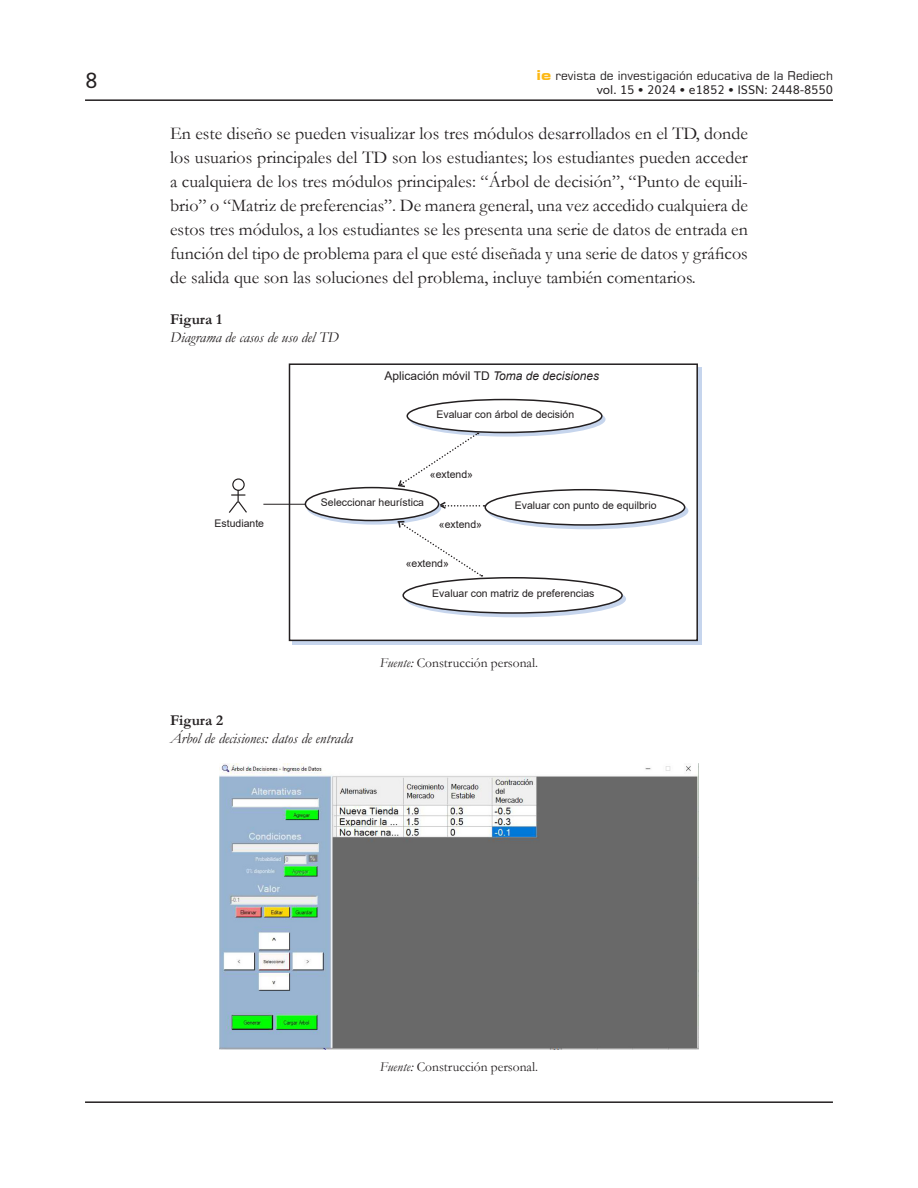
<style>
.page{position:relative;width:918px;height:1188px;background:#fff}
.page>*{position:absolute;margin:0;border:0;box-sizing:border-box;transform-origin:0 0}
.t1{font:21px "Muli";color:#231f20}
.Cuerpo{font:18px/24px "Garamond";color:#231f20;text-align:justify}
.Figura-Down{font:italic 15px "Garamond";color:#231f20}
.Figura-Up{font:700 15px "Garamond";color:#231f20}
.Figura-Fuente{font:13.5px "Garamond";color:#231f20}
.t2{font:12px "Square 721 BT";color:#231f20}
.t3{font:12px "Arial";color:#231f20}
.t4{font:12px "Muli";color:#231f20}
.t5{font:10.5px "Arial";color:#231f20}
.s1{font-weight:700;font-stretch:expanded;font-size:13.5px;color:#fcb814}
.s2{font-style:italic}
</style>
<div class="page">
<hr style="left:85px;top:99px;width:748px;height:2px;background:#231f20">
<hr style="left:85px;top:1101px;width:748px;height:2px;background:#231f20">
<div style="left:292px;top:367px;width:409px;height:278px;background:linear-gradient(to right,#bccae0,#bccae1)"></div>
<div style="left:290px;top:364px;width:407px;height:276px;background:#fff"></div>
<div style="left:289px;top:363px;width:409px;height:278px;border:2px solid #231f20"></div>
<svg style="left:410px;top:402px;width:196px;height:35px"></svg>
<div style="left:407px;top:400px;width:195px;height:32px;background:#fff;border-radius:50%"></div>
<div style="left:407px;top:399px;width:196px;height:34px;border:2px solid #231f20;border-radius:50%"></div>
<svg style="left:307px;top:490px;width:134px;height:35px"></svg>
<div style="left:305px;top:488px;width:134px;height:33px;background:#fff;border-radius:50%"></div>
<div style="left:305px;top:487px;width:134px;height:34px;border:2px solid #231f20;border-radius:50%"></div>
<svg style="left:488px;top:493px;width:200px;height:36px"></svg>
<div style="left:485px;top:490px;width:200px;height:35px;background:#fff;border-radius:50%"></div>
<div style="left:485px;top:489px;width:200px;height:37px;border:2px solid #231f20;border-radius:50%"></div>
<svg style="left:406px;top:581px;width:220px;height:36px"></svg>
<div style="left:403px;top:578px;width:219px;height:35px;background:#fff;border-radius:50%"></div>
<div style="left:402px;top:577px;width:221px;height:37px;border:2px solid #231f20;border-radius:50%"></div>
<svg style="left:438px;top:500px;width:47px;height:10px"></svg>
<svg style="left:398px;top:432px;width:81px;height:56px"></svg>
<svg style="left:397px;top:520px;width:85px;height:57px"></svg>
<hr style="left:263px;top:504px;width:43px;height:1px;background:#231f20">
<div style="left:232px;top:478px;width:13px;height:13px;border:1px solid #231f20;border-radius:50%"></div>
<svg style="left:228px;top:490px;width:19px;height:23px"></svg>
<img style="left:220px;top:764px;width:478px;height:286px">
<p class="t1" style="left:85px;top:64px;width:14px">8</p>
<p class="t2" style="left:537px;top:68px;width:298px"><span class="s1">ie</span> revista de investigación educativa de la Rediech</p>
<p class="t4" style="left:597px;top:80px;width:238px">vol. 15 • 2024 • e1852 • ISSN: 2448-8550</p>
<p class="Cuerpo" style="left:170px;top:121px;width:579px">En este diseño se pueden visualizar los tres módulos desarrollados en el TD, donde los usuarios principales del TD son los estudiantes; los estudiantes pueden acceder a cualquiera de los tres módulos principales: “Árbol de decisión”, “Punto de equili&shy;brio” o “Matriz de preferencias”. De manera general, una vez accedido cualquiera de estos tres módulos, a los estudiantes se les presenta una serie de datos de entrada en función del tipo de problema para el que esté diseñada y una serie de datos y gráficos de salida que son las soluciones del problema, incluye también comentarios.</p>
<p class="Figura-Up" style="left:170px;top:310px;width:53px">Figura 1</p>
<p class="Figura-Down" style="left:170px;top:328px;width:170px">Diagrama de casos de uso del TD</p>
<p class="t3" style="left:385px;top:367px;width:216px">Aplicación móvil TD <span class="s2">Toma de decisiones</span></p>
<p class="t5" style="left:436px;top:407px;width:139px">Evaluar con árbol de decisión</p>
<p class="t5" style="left:430px;top:467px;width:45px">«extend»</p>
<p class="t5" style="left:215px;top:516px;width:51px">Estudiante</p>
<p class="t5" style="left:321px;top:495px;width:105px">Seleccionar heurística</p>
<p class="t5" style="left:515px;top:498px;width:143px">Evaluar con punto de equilbrio</p>
<p class="t5" style="left:439px;top:517px;width:45px">«extend»</p>
<p class="t5" style="left:406px;top:556px;width:45px">«extend»</p>
<p class="t5" style="left:432px;top:586px;width:164px">Evaluar con matriz de preferencias</p>
<p class="Figura-Fuente" style="left:380px;top:653px;width:160px"><span class="s2">Fuente:</span> Construcción personal.</p>
<p class="Figura-Up" style="left:170px;top:710px;width:54px">Figura 2</p>
<p class="Figura-Down" style="left:170px;top:728px;width:184px">Árbol de decisiones: datos de entrada</p>
<p class="Figura-Fuente" style="left:380px;top:1058px;width:160px"><span class="s2">Fuente:</span> Construcción personal.</p>
</div>
